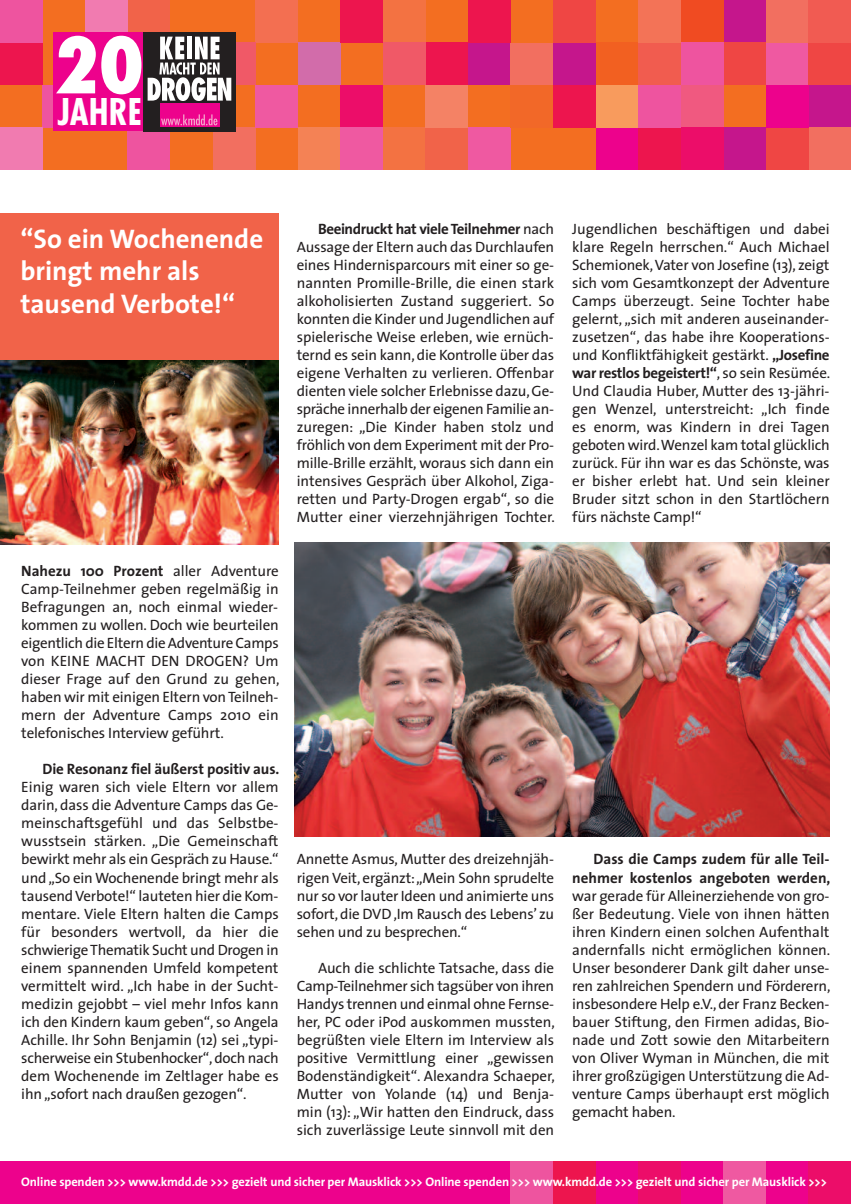
<style>
.page{position:relative;width:851px;height:1204px;background:#fff}
.page>*{position:absolute;margin:0;border:0;box-sizing:border-box;transform-origin:0 0}
.t1{font:700 condensed 35.85px "Futura";color:#fff}
.t2{font:700 27px/32.4px "The Sans";color:#fff}
.t3{font:15px/18px "The Sans";color:#231f20;text-align:justify}
.t4{font:700 15px/18px "The Sans";color:#231f20;text-align:right}
.t5{font:700 12.6px "The Sans";letter-spacing:-.01em;color:#fff}
.s1{font-weight:700}
</style>
<div class="page">
<hr style="left:850px;top:213px;width:1px;height:148px;background:#f7951d">
<div style="left:0;top:213px;width:278px;height:147px;background:#f16349"></div>
<img style="left:294px;top:542px;width:535px;height:294px">
<div style="left:0;top:0;width:850px;height:170px;background:#f36e21"></div>
<hr style="left:850px;top:128px;width:1px;height:42px;background:#f36f51">
<hr style="left:850px;top:84px;width:1px;height:43px;background:#f36e21">
<hr style="left:850px;top:43px;width:1px;height:42px;background:#f15c4f">
<hr style="left:850px;top:0;width:1px;height:43px;background:#ee549f">
<div style="left:808px;top:85px;width:42px;height:43px;background:#c5168c"></div>
<div style="left:808px;top:128px;width:42px;height:42px;background:#f26f60"></div>
<div style="left:765px;top:128px;width:43px;height:42px;background:#ef4644"></div>
<div style="left:723px;top:128px;width:42px;height:42px;background:#c5168c"></div>
<div style="left:765px;top:85px;width:43px;height:43px;background:#ed028c"></div>
<div style="left:723px;top:0;width:42px;height:43px;background:#c5168c"></div>
<div style="left:765px;top:43px;width:43px;height:42px;background:#ef59a1"></div>
<div style="left:765px;top:0;width:43px;height:43px;background:#f26f60"></div>
<div style="left:723px;top:43px;width:42px;height:42px;background:#ef4644"></div>
<div style="left:808px;top:43px;width:42px;height:42px;background:#ef4644"></div>
<div style="left:808px;top:0;width:42px;height:43px;background:#f15b52"></div>
<div style="left:213px;top:128px;width:42px;height:42px;background:#f26f60"></div>
<div style="left:298px;top:128px;width:42px;height:42px;background:#f48255"></div>
<div style="left:595px;top:128px;width:43px;height:42px;background:#ed028c"></div>
<div style="left:340px;top:85px;width:43px;height:43px;background:#ec0d69"></div>
<div style="left:340px;top:128px;width:43px;height:42px;background:#ef59a1"></div>
<div style="left:383px;top:128px;width:42px;height:42px;background:#f37242"></div>
<div style="left:468px;top:43px;width:42px;height:42px;background:#c5168c"></div>
<div style="left:468px;top:128px;width:42px;height:42px;background:#ef59a1"></div>
<div style="left:510px;top:43px;width:43px;height:42px;background:#f26f60"></div>
<div style="left:298px;top:43px;width:42px;height:42px;background:#d26caa"></div>
<div style="left:383px;top:0;width:42px;height:43px;background:#f37242"></div>
<div style="left:340px;top:0;width:43px;height:43px;background:#ed154e"></div>
<div style="left:255px;top:0;width:43px;height:43px;background:#f36f51"></div>
<div style="left:425px;top:128px;width:43px;height:42px;background:#f16349"></div>
<div style="left:425px;top:85px;width:43px;height:43px;background:#f48265"></div>
<div style="left:680px;top:0;width:43px;height:43px;background:#f04b22"></div>
<div style="left:680px;top:43px;width:43px;height:42px;background:#ee549f"></div>
<div style="left:638px;top:43px;width:42px;height:42px;background:#f15c4f"></div>
<div style="left:638px;top:0;width:42px;height:43px;background:#f37357"></div>
<div style="left:595px;top:85px;width:43px;height:43px;background:#f89b5d"></div>
<div style="left:595px;top:43px;width:43px;height:42px;background:#f26021"></div>
<div style="left:553px;top:43px;width:42px;height:42px;background:#c5168c"></div>
<div style="left:553px;top:0;width:42px;height:43px;background:#ef4644"></div>
<div style="left:510px;top:85px;width:43px;height:43px;background:#f26828"></div>
<div style="left:638px;top:128px;width:42px;height:42px;background:#ed154e"></div>
<div style="left:638px;top:85px;width:42px;height:43px;background:#ee549f"></div>
<div style="left:425px;top:43px;width:43px;height:42px;background:#ed154e"></div>
<div style="left:383px;top:43px;width:42px;height:42px;background:#f05967"></div>
<div style="left:468px;top:0;width:42px;height:43px;background:#ed154e"></div>
<div style="left:553px;top:85px;width:42px;height:43px;background:#ed154e"></div>
<div style="left:680px;top:85px;width:43px;height:43px;background:#f05980"></div>
<div style="left:680px;top:128px;width:43px;height:42px;background:#ec0d69"></div>
<div style="left:255px;top:85px;width:43px;height:43px;background:#ef59a1"></div>
<div style="left:128px;top:0;width:42px;height:43px;background:#f16349"></div>
<div style="left:0;top:43px;width:43px;height:42px;background:#ed154e"></div>
<div style="left:213px;top:43px;width:42px;height:42px;background:#f05967"></div>
<div style="left:43px;top:85px;width:42px;height:43px;background:#ee549f"></div>
<div style="left:0;top:128px;width:43px;height:42px;background:#f17bb0"></div>
<div style="left:0;top:0;width:43px;height:43px;background:#ee549f"></div>
<div style="left:128px;top:128px;width:42px;height:42px;background:#ee549f"></div>
<div style="left:85px;top:0;width:43px;height:43px;background:#f17bb0"></div>
<div style="left:0;top:1161px;width:850px;height:42px;background:#ed028c"></div>
<div style="left:638px;top:1161px;width:42px;height:42px;background:#ec0d69"></div>
<div style="left:808px;top:1161px;width:42px;height:42px;background:#ec0d69"></div>
<div style="left:723px;top:1161px;width:42px;height:42px;background:#ef59a1"></div>
<div style="left:553px;top:1161px;width:42px;height:42px;background:#ed154e"></div>
<div style="left:510px;top:1161px;width:43px;height:42px;background:#ee549f"></div>
<img style="left:0;top:360px;width:279px;height:184px">
<div style="left:54px;top:32px;width:89px;height:99px;background:#ed028c"></div>
<div style="left:143px;top:32px;width:92px;height:99px;background:#231f20"></div>
<div style="left:160px;top:104px;width:59px;height:23px;background:#ed028c"></div>
<svg style="left:148px;top:37px;width:83px;height:64px"></svg>
<svg style="left:161px;top:114px;width:56px;height:11px"></svg>
<h1 class="t1" style="left:53px;top:96px;width:92px"><sup>20</sup>JAHRE</h1>
<h2 class="t2" style="left:20px;top:225px;width:244px">“So ein Wochenende bringt mehr als tausend Verbote!“</h2>
<p class="t3" style="left:21px;top:563px;width:260px"><span class="s1">Nahezu 100 Prozent</span> aller Adventure Camp-Teilnehmer geben regelmäßig in Befragungen an, noch einmal wieder&shy;kommen zu wollen. Doch wie beurteilen eigentlich die Eltern die Adventure Camps von KEINE MACHT DEN DROGEN? Um dieser Frage auf den Grund zu gehen, haben wir mit einigen Eltern vonTeilneh&shy;mern der Adventure Camps 2010 ein telefonisches Interview geführt.</p>
<p class="t4" style="left:43px;top:761px;width:238px">Die Resonanz fiel äußerst positiv aus.</p>
<p class="t3" style="left:21px;top:779px;width:259px">Einig waren sich viele Eltern vor allem darin, dass die Adventure Camps das Ge&shy;meinschaftsgefühl und das Selbstbe&shy;wusstsein stärken. „Die Gemeinschaft bewirkt mehr als ein Gespräch zu Hause.“ und„So einWochenende bringt mehr als tausendVerbote!“ lauteten hier die Kom&shy;mentare. Viele Eltern halten die Camps für besonders wertvoll, da hier die schwierigeThematik Sucht und Drogen in einem spannenden Umfeld kompetent vermittelt wird. „Ich habe in der Sucht&shy;medizin gejobbt – viel mehr Infos kann ich den Kindern kaum geben“, so Angela Achille. Ihr Sohn Benjamin (12) sei „typi&shy;scherweise ein Stubenhocker“,doch nach dem Wochenende im Zeltlager habe es ihn„sofort nach draußen gezogen“.</p>
<p class="t3" style="left:297px;top:221px;width:259px;text-indent:21px"><span class="s1">Beeindruckt hat vieleTeilnehmer</span> nach Aussage der Eltern auch das Durchlaufen eines Hindernisparcours mit einer so ge&shy;nannten Promille-Brille, die einen stark alkoholisierten Zustand suggeriert. So konnten die Kinder und Jugendlichen auf spielerische Weise erleben, wie ernüch&shy;ternd es sein kann,die Kontrolle über das eigene Verhalten zu verlieren. Offenbar dienten viele solcher Erlebnisse dazu,Ge&shy;spräche innerhalb der eigenen Familie an&shy;zuregen: „Die Kinder haben stolz und fröhlich von dem Experiment mit der Pro&shy;mille-Brille erzählt, woraus sich dann ein intensives Gespräch über Alkohol, Ziga&shy;retten und Party-Drogen ergab“, so die Mutter einer vierzehnjährigen Tochter.</p>
<p class="t3" style="left:572px;top:221px;width:259px">Jugendlichen beschäftigen und dabei klare Regeln herrschen.“ Auch Michael Schemionek,Vater von Josefine (13), zeigt sich vom Gesamtkonzept der Adventure Camps überzeugt. Seine Tochter habe gelernt, „sich mit anderen auseinander&shy;zusetzen“, das habe ihre Kooperations&shy;und Konfliktfähigkeit gestärkt. <span class="s1">„Josefine war restlos begeistert!“</span>, so sein Resümée.<br>Und Claudia Huber, Mutter des 13-jähri&shy;gen Wenzel, unterstreicht: „Ich finde es enorm, was Kindern in drei Tagen geboten wird.Wenzel kam total glücklich zurück. Für ihn war es das Schönste, was er bisher erlebt hat. Und sein kleiner Bruder sitzt schon in den Startlöchern fürs nächste Camp!“</p>
<p class="t3" style="left:297px;top:851px;width:259px">Annette Asmus, Mutter des dreizehnjäh&shy;rigen Veit, ergänzt:„Mein Sohn sprudelte nur so vor lauter Ideen und animierte uns sofort,die DVD‚Im Rausch des Lebens’ zu sehen und zu besprechen.“</p>
<p class="t3" style="left:297px;top:959px;width:260px;text-indent:21px">Auch die schlichte Tatsache, dass die Camp-Teilnehmer sich tagsüber von ihren Handys trennen und einmal ohne Fernse&shy;her, PC oder iPod auskommen mussten, begrüßten viele Eltern im Interview als positive Vermittlung einer „gewissen Bodenständigkeit“. Alexandra Schaeper, Mutter von Yolande (14) und Benja&shy;min (13): „Wir hatten den Eindruck, dass sich zuverlässige Leute sinnvoll mit den</p>
<p class="t4" style="left:572px;top:851px;width:260px">Dass die Camps zudem für alle Teil&shy;nehmer kostenlos angeboten werden,</p>
<p class="t3" style="left:572px;top:887px;width:260px">war gerade für Alleinerziehende von gro&shy;ßer Bedeutung. Viele von ihnen hätten ihren Kindern einen solchen Aufenthalt andernfalls nicht ermöglichen können.<br>Unser besonderer Dank gilt daher unse&shy;ren zahlreichen Spendern und Förderern, insbesondere Help e.V.,der Franz Becken&shy;bauer Stiftung, den Firmen adidas, Bio&shy;nade und Zott sowie den Mitarbeitern von Oliver Wyman in München, die mit ihrer großzügigen Unterstützung die Ad&shy;venture Camps überhaupt erst möglich gemacht haben.</p>
<p class="t5" style="left:21px;top:1177px;width:807px">Online spenden &gt;&gt;&gt; www.kmdd.de &gt;&gt;&gt; gezielt und sicher per Mausklick &gt;&gt;&gt; Online spenden &gt;&gt;&gt; www.kmdd.de &gt;&gt;&gt; gezielt und sicher per Mausklick &gt;&gt;&gt;</p>
</div>
